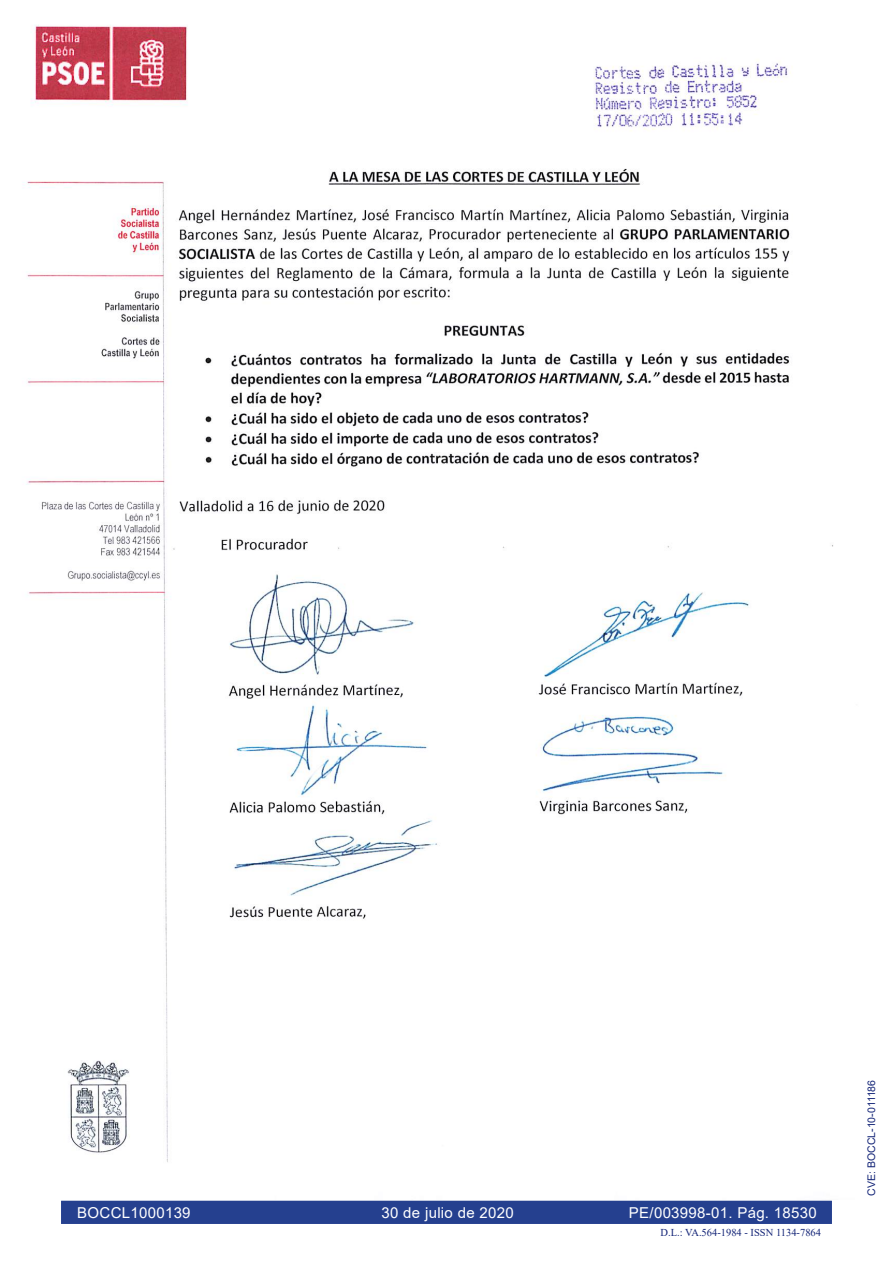
<style>
.page{position:relative;width:893px;height:1263px;background:#fff}
.page>*{position:absolute;margin:0;border:0;box-sizing:border-box;transform-origin:0 0}
.E_CVE{font:15px "Arial";letter-spacing:.02em;color:#fff}
.t1{font:10.5px "Times New Roman";color:#132477}
.t2{font:10.5px "Arial";color:#132477}
</style>
<div class="page">
<div style="left:60px;top:1200px;width:773px;height:25px;background:#25408f"></div>
<div style="left:60px;top:1199px;width:773px;height:26px;border:2px solid #fff"></div>
<img style="left:23px;top:24px;width:810px;height:1176px">
<p class="E_CVE" style="left:77px;top:1202px;width:115px">BOCCL1000139</p>
<p class="E_CVE" style="left:382px;top:1202px;width:134px">30 de julio de 2020</p>
<p class="E_CVE" style="left:629px;top:1202px;width:189px">PE/003998-01. Pág. 18530</p>
<p class="t1" style="left:661px;top:1225px;width:162px">D.L.: VA.564-1984 - ISSN 1134-7864</p>
<p class="t2" style="left:864px;top:1195px;width:117px;rotate:-90deg">CVE: BOCCL-10-011186</p>
</div>
